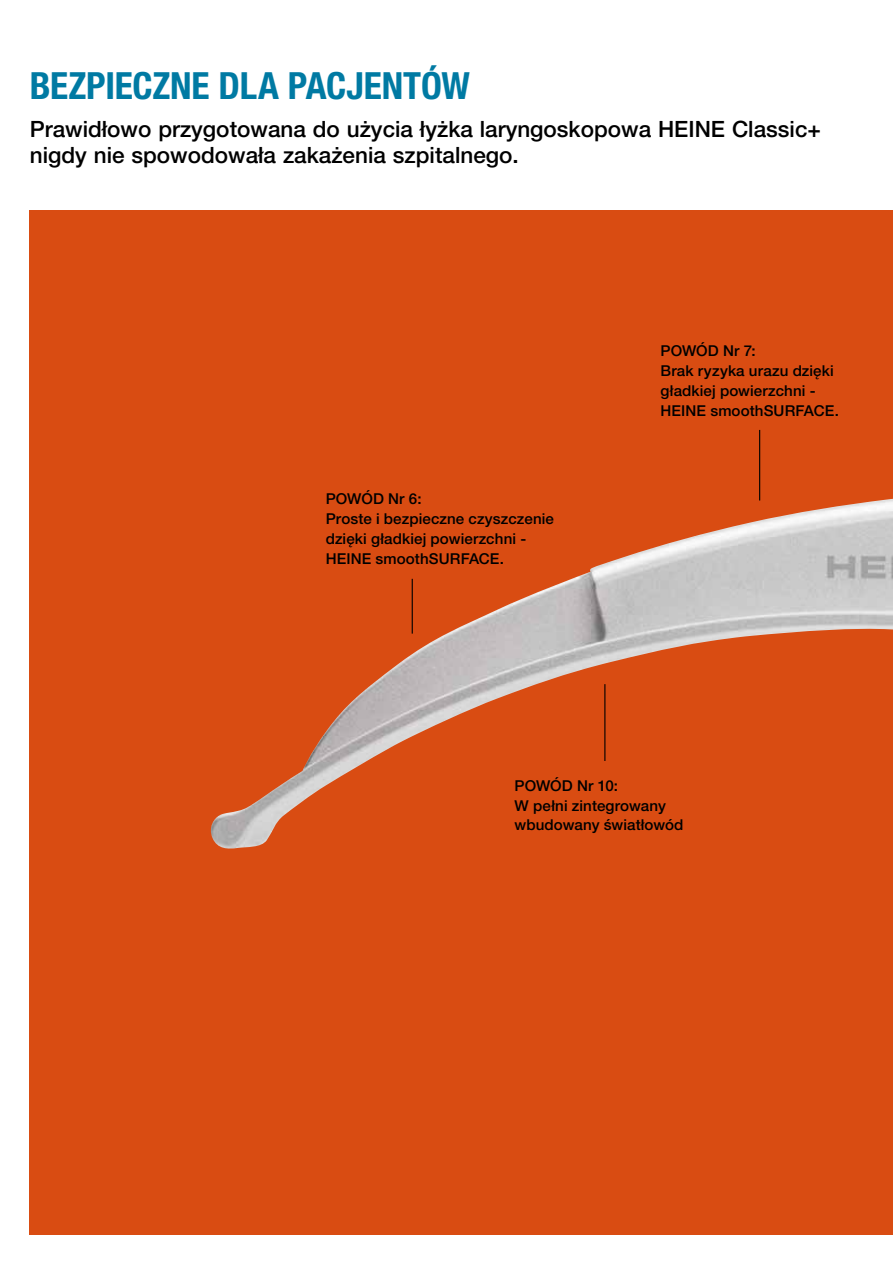
<style>
.page{position:relative;width:893px;height:1263px;background:#fff}
.page>*{position:absolute;margin:0;border:0;box-sizing:border-box;transform-origin:0 0}
.Pagina{font:700 condensed 37.5px "Helvetica Neue LT Pro";letter-spacing:-.005em;color:#007aa3}
.Headline_Innen_18_10{font:500 22.5px/25.5px "Helvetica Neue LT Pro";color:#000}
.t1{font:500 15px/19.8px "Helvetica Neue LT Pro";letter-spacing:.005em;color:#000}
</style>
<div class="page">
<div style="left:30px;top:210px;width:863px;height:1025px;background:#d94c12"></div>
<img style="left:210px;top:499px;width:683px;height:350px">
<hr style="left:412px;top:579px;width:1px;height:55px;background:#000">
<hr style="left:759px;top:430px;width:1px;height:70px;background:#000">
<hr style="left:604px;top:684px;width:1px;height:77px;background:#000">
<p class="Pagina" style="left:30px;top:63px;width:442px">BEZPIECZNE DLA PACJENTÓW</p>
<p class="Headline_Innen_18_10" style="left:30px;top:116px;width:793px">Prawidłowo przygotowana do użycia łyżka laryngoskopowa HEINE Classic+ nigdy nie spowodowała zakażenia szpitalnego.</p>
<p class="t1" style="left:326px;top:489px;width:97px">POWÓD Nr 6:</p>
<p class="t1" style="left:326px;top:509px;width:230px">Proste i bezpieczne czyszczenie dzięki gładkiej powierzchni -<br>HEINE smoothSURFACE.</p>
<p class="t1" style="left:660px;top:341px;width:97px">POWÓD Nr 7:</p>
<p class="t1" style="left:660px;top:361px;width:180px">Brak ryzyka urazu dzięki gładkiej powierzchni -<br>HEINE smoothSURFACE.</p>
<p class="t1" style="left:514px;top:775px;width:105px">POWÓD Nr 10:</p>
<p class="t1" style="left:514px;top:795px;width:170px">W pełni zintegrowany wbudowany światłowód</p>
</div>
